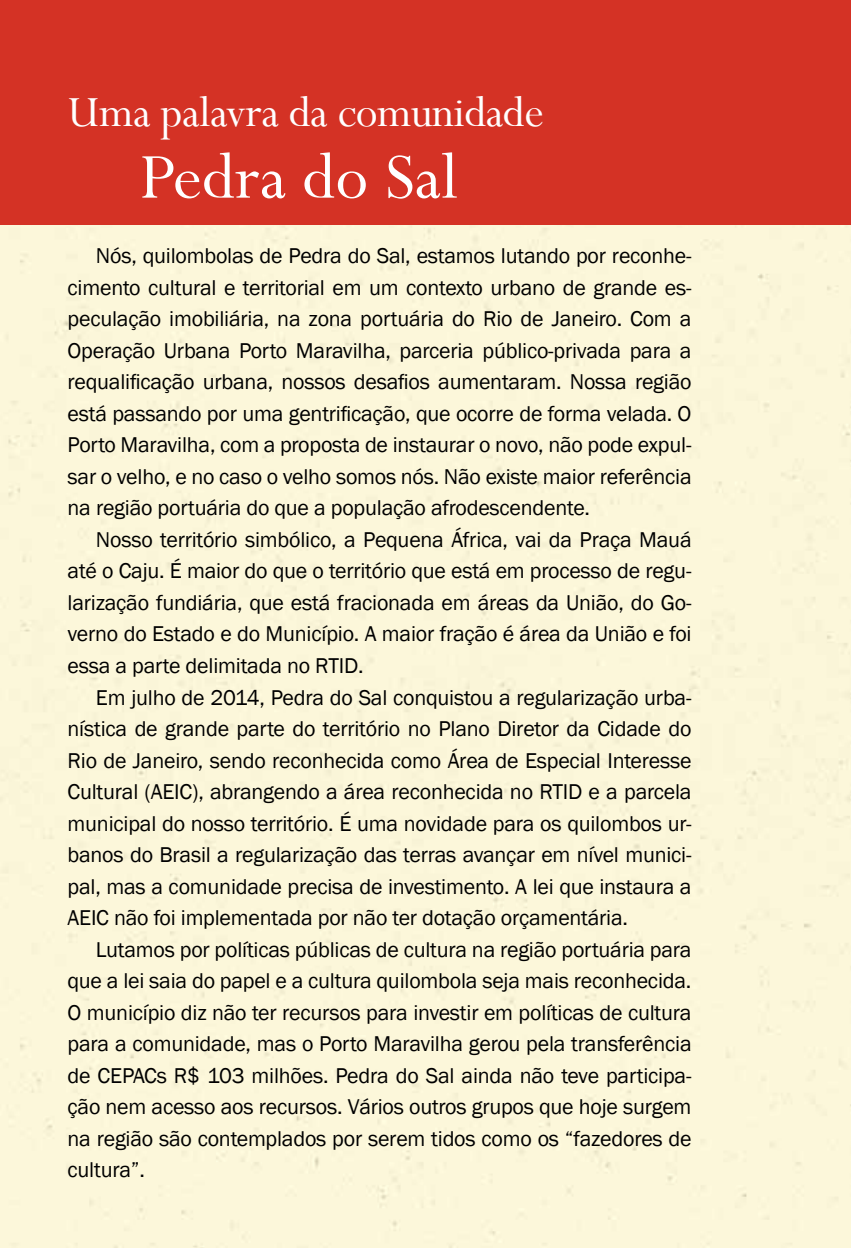
<style>
.page{position:relative;width:851px;height:1248px;background:#fff}
.page>*{position:absolute;margin:0;border:0;box-sizing:border-box;transform-origin:0 0}
.t1{font:72px "Perpetua";color:#fff}
.t2{font:48px "Perpetua";letter-spacing:-.01em;color:#fff}
.t3{font:22px/31.6px "Franklin Gothic";letter-spacing:-.01em;color:#000;text-align:justify}
</style>
<div class="page">
<div style="left:0;top:0;width:850px;height:225px;background:#d43225"></div>
<h2 class="t2" style="left:68px;top:82px;width:478px">Uma palavra da comunidade</h2>
<h1 class="t1" style="left:140px;top:132px;width:320px">Pedra do Sal</h1>
<p class="t3" style="left:68px;top:240px;width:625px;text-indent:28px">Nós, quilombolas de Pedra do Sal, estamos lutando por reconhe&shy;cimento cultural e territorial em um contexto urbano de grande es&shy;peculação imobiliária, na zona portuária do Rio de Janeiro. Com a Operação Urbana Porto Maravilha, parceria público-privada para a requalificação urbana, nossos desafios aumentaram. Nossa região está passando por uma gentrificação, que ocorre de forma velada. O Porto Maravilha, com a proposta de instaurar o novo, não pode expul&shy;sar o velho, e no caso o velho somos nós. Não existe maior referência na região portuária do que a população afrodescendente.</p>
<p class="t3" style="left:68px;top:524px;width:625px;text-indent:28px">Nosso território simbólico, a Pequena África, vai da Praça Mauá até o Caju. É maior do que o território que está em processo de regu&shy;larização fundiária, que está fracionada em áreas da União, do Go&shy;verno do Estado e do Município. A maior fração é área da União e foi essa a parte delimitada no RTID.</p>
<p class="t3" style="left:68px;top:681px;width:625px;text-indent:28px">Em julho de 2014, Pedra do Sal conquistou a regularização urba&shy;nística de grande parte do território no Plano Diretor da Cidade do Rio de Janeiro, sendo reconhecida como Área de Especial Interesse Cultural (AEIC), abrangendo a área reconhecida no RTID e a parcela municipal do nosso território. É uma novidade para os quilombos ur&shy;banos do Brasil a regularização das terras avançar em nível munici&shy;pal, mas a comunidade precisa de investimento. A lei que instaura a AEIC não foi implementada por não ter dotação orçamentária.</p>
<p class="t3" style="left:68px;top:933px;width:625px;text-indent:28px">Lutamos por políticas públicas de cultura na região portuária para que a lei saia do papel e a cultura quilombola seja mais reconhecida.<br>O município diz não ter recursos para investir em políticas de cultura para a comunidade, mas o Porto Maravilha gerou pela transferência de CEPACs R$ 103 milhões. Pedra do Sal ainda não teve participa&shy;ção nem acesso aos recursos. Vários outros grupos que hoje surgem na região são contemplados por serem tidos como os “fazedores de cultura”.</p>
</div>
